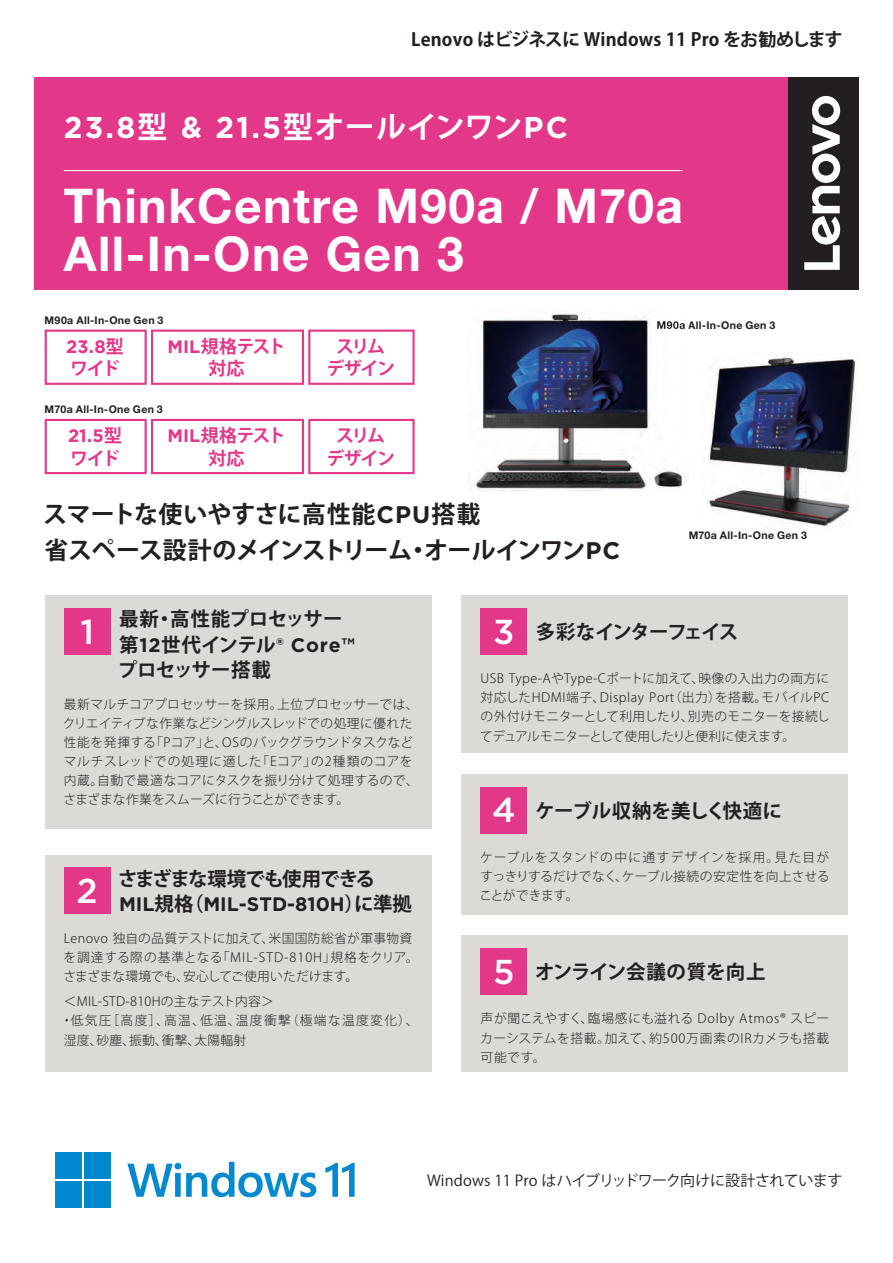
<style>
.page{position:relative;width:893px;height:1263px;background:#fff}
.page>*{position:absolute;margin:0;border:0;box-sizing:border-box;transform-origin:0 0}
.t1{font:700 48px/48px "Helvetica Neue LT Std";letter-spacing:.03em;color:#fff}
.t2{font:500 34.5px "Gotham";color:#fff}
.t3{font:700 30px "Gotham";color:#fff}
.t4{font:700 24px/36px "Koz Go Pro";letter-spacing:-.02em;color:#231f20}
.t5{font:700 19.5px "Gotham";color:#231f20}
.t6{font:700 19.5px "Koz Go Pro";letter-spacing:-.01em;color:#231f20}
.t7{font:700 19.5px "Koz Go Pro";letter-spacing:-.005em;color:#231f20}
.t8{font:700 19.5px "Koz Go Pro";letter-spacing:-.05em;color:#231f20}
.t9{font:700 19.5px "Koz Go Pro";color:#231f20}
.t10{font:700 19.5px "Koz Go Pro";letter-spacing:-.07em;color:#231f20}
.t11{font:700 18px/22.5px "Koz Go Pro";letter-spacing:-.08em;color:#e3378a;text-align:center}
.t12{font:700 18px "Koz Go Pro";letter-spacing:.01em;color:#231f20}
.t13{font:700 18px "Gotham";color:#e3378a}
.t14{font:15px "Koz Go Pro";letter-spacing:-.01em;color:#231f20}
.t15{font:300 12.75px/19.2px "Koz Go Pro";letter-spacing:.02em;color:#231f20;text-align:justify}
.t16{font:700 10.65px "Helvetica Neue LT Std";letter-spacing:.03em;color:#231f20}
.s1{font-family:"Koz Go Pro"}
.s2{font-family:"Gotham"}
.s3{font-family:"Gotham";font-weight:500;font-size:34.5px;color:#fff}
</style>
<div class="page">
<div style="left:34px;top:77px;width:825px;height:213px;background:#e3378a"></div>
<hr style="left:64px;top:170px;width:618px;height:1px;background:#fff">
<div style="left:788px;top:77px;width:71px;height:213px;background:#231f20"></div>
<svg style="left:804px;top:96px;width:36px;height:174px"></svg>
<div style="left:461px;top:774px;width:387px;height:140px;background:#dcdad6"></div>
<div style="left:480px;top:787px;width:47px;height:46px;background:#e3378a"></div>
<div style="left:461px;top:595px;width:387px;height:158px;background:#dcdad6"></div>
<div style="left:480px;top:608px;width:47px;height:47px;background:#e3378a"></div>
<div style="left:461px;top:935px;width:387px;height:136px;background:#dcdad6"></div>
<div style="left:480px;top:948px;width:47px;height:47px;background:#e3378a"></div>
<div style="left:45px;top:330px;width:102px;height:55px;border:2px solid #e3378a"></div>
<div style="left:151px;top:330px;width:153px;height:55px;border:2px solid #e3378a"></div>
<div style="left:308px;top:330px;width:107px;height:55px;border:2px solid #e3378a"></div>
<div style="left:45px;top:419px;width:102px;height:55px;border:2px solid #e3378a"></div>
<div style="left:151px;top:419px;width:153px;height:55px;border:2px solid #e3378a"></div>
<div style="left:308px;top:419px;width:107px;height:55px;border:2px solid #e3378a"></div>
<div style="left:45px;top:855px;width:387px;height:216px;background:#dcdad6"></div>
<div style="left:64px;top:867px;width:47px;height:47px;background:#e3378a"></div>
<div style="left:45px;top:595px;width:387px;height:234px;background:#dcdad6"></div>
<div style="left:64px;top:608px;width:47px;height:47px;background:#e3378a"></div>
<img style="left:468px;top:313px;width:219px;height:177px">
<img style="left:657px;top:321px;width:32px;height:8px">
<img style="left:705px;top:356px;width:151px;height:171px">
<div style="left:56px;top:1153px;width:26px;height:26px;background:#0089cf"></div>
<div style="left:85px;top:1153px;width:26px;height:26px;background:#0089cf"></div>
<div style="left:56px;top:1181px;width:26px;height:27px;background:#0089cf"></div>
<div style="left:85px;top:1181px;width:26px;height:27px;background:#0089cf"></div>
<svg style="left:127px;top:1162px;width:189px;height:35px"></svg>
<svg style="left:325px;top:1163px;width:30px;height:34px"></svg>
<h3 class="t12" style="left:411px;top:27px;width:433px">Lenovo はビジネスに Windows 11 Pro をお勧めします</h3>
<h3 class="t3" style="left:64px;top:107px;width:506px">23.8<span class="s1">型</span> &amp; 21.5<span class="s1">型オールインワン</span>PC</h3>
<h1 class="t1" style="left:64px;top:181px;width:621px">ThinkCentre M90a / M70a<br>All-In-One Gen 3</h1>
<p class="t16" style="left:45px;top:313px;width:120px">M90a All-In-One Gen 3</p>
<h3 class="t13" style="left:66px;top:334px;width:59px">23.8<span class="s1">型</span></h3>
<h3 class="t11" style="left:70px;top:359px;width:51px">ワイド</h3>
<h3 class="t11" style="left:167px;top:336px;width:120px"><span class="s2">MIL</span>規格テスト対応</h3>
<h3 class="t11" style="left:326px;top:336px;width:70px">スリムデザイン</h3>
<p class="t16" style="left:45px;top:402px;width:120px">M70a All-In-One Gen 3</p>
<h3 class="t13" style="left:68px;top:424px;width:56px">21.5<span class="s1">型</span></h3>
<h3 class="t11" style="left:70px;top:448px;width:51px">ワイド</h3>
<h3 class="t11" style="left:167px;top:425px;width:120px"><span class="s2">MIL</span>規格テスト対応</h3>
<h3 class="t11" style="left:326px;top:425px;width:70px">スリムデザイン</h3>
<h3 class="t4" style="left:43px;top:498px;width:579px">スマートな使いやすさに高性能<span class="s2">CPU</span>搭載<br>省スペース設計のメインストリーム・オールインワン<span class="s2">PC</span></h3>
<p class="t16" style="left:657px;top:318px;width:120px">M90a All-In-One Gen 3</p>
<p class="t16" style="left:689px;top:529px;width:120px">M70a All-In-One Gen 3</p>
<h2 class="t2" style="left:80px;top:609px;width:15px">1</h2>
<h3 class="t6" style="left:119px;top:606px;width:225px">最新・高性能プロセッサー</h3>
<h3 class="t5" style="left:119px;top:632px;width:237px"><span class="s1">第</span>12<span class="s1">世代インテル</span>® Core™</h3>
<h3 class="t6" style="left:118px;top:657px;width:155px">プロセッサー搭載</h3>
<p class="t15" style="left:63px;top:694px;width:357px;text-align:left">最新マルチコアプロセッサーを採用。上位プロセッサーでは、クリエイティブな作業などシングルスレッドでの処理に優れた性能を発揮する「Pコア」と、OSのバックグラウンドタスクなどマルチスレッドでの処理に適した「Eコア」の2種類のコアを内蔵。自動で最適なコアにタスクを振り分けて処理するので、さまざまな作業をスムーズに行うことができます。</p>
<h3 class="t8" style="left:118px;top:866px;width:258px">さまざまな環境でも使用できる</h3>
<h3 class="t5" style="left:77px;top:891px;width:337px"><sup>2</sup> MIL<span class="s1">規格（</span>MIL-STD-810H<span class="s1">）に準拠</span></h3>
<p class="t15" style="left:63px;top:928px;width:357px;text-align:left">Lenovo 独自の品質テストに加えて、米国国防総省が軍事物資を調達する際の基準となる「MIL-STD-810H」規格をクリア。さまざまな環境でも、安心してご使用いただけます。</p>
<p class="t15" style="left:61px;top:992px;width:360px;text-align:left">＜MIL-STD-810Hの主なテスト内容＞<br>・低気圧［高度］、高温、低温、温度衝撃（極端な温度変化）、湿度、砂塵、振動、衝撃、太陽輻射</p>
<h3 class="t10" style="left:493px;top:619px;width:246px"><span class="s3">3</span> 多彩なインターフェイス</h3>
<p class="t15" style="left:480px;top:669px;width:351px">USB Type-AやType-Cポートに加えて、映像の入出力の両方に対応したHDMI端子、Display Port（出力）を搭載。モバイルPCの外付けモニターとして利用したり、別売のモニターを接続してデュアルモニターとして使用したりと便利に使えます。</p>
<h3 class="t7" style="left:492px;top:798px;width:291px"><span class="s3">4</span> ケーブル収納を美しく快適に</h3>
<p class="t15" style="left:480px;top:848px;width:352px">ケーブルをスタンドの中に通すデザインを採用。見た目がすっきりするだけでなく、ケーブル接続の安定性を向上させることができます。</p>
<h3 class="t9" style="left:493px;top:959px;width:274px"><span class="s3">5</span> オンライン会議の質を向上</h3>
<p class="t15" style="left:480px;top:1009px;width:351px">声が聞こえやすく、臨場感にも溢れる Dolby Atmos® スピーカーシステムを搭載。加えて、約500万画素のIRカメラも搭載可能です。</p>
<p class="t14" style="left:427px;top:1171px;width:417px">Windows 11 Pro はハイブリッドワーク向けに設計されています</p>
</div>
